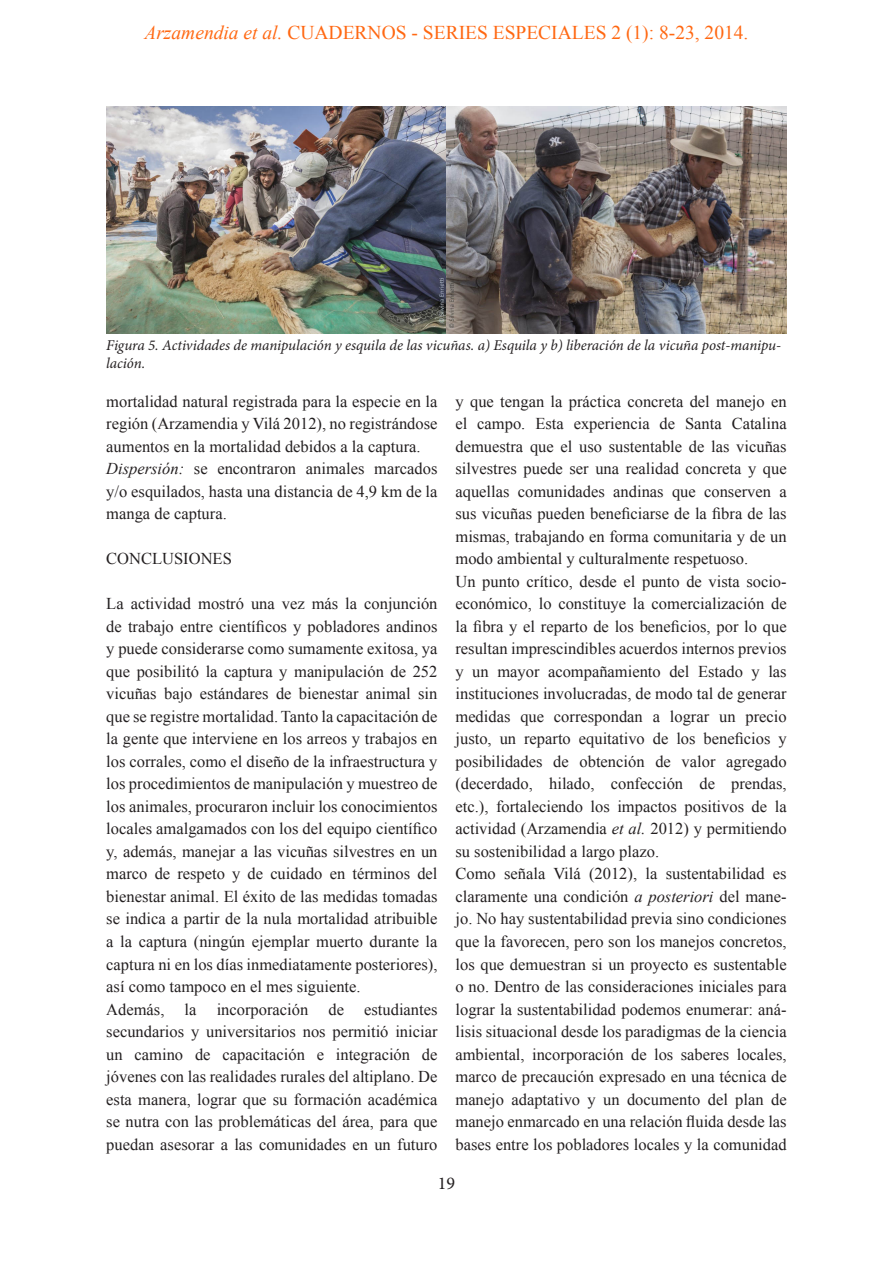
<style>
.page{position:relative;width:893px;height:1263px;background:#fff}
.page>*{position:absolute;margin:0;border:0;box-sizing:border-box;transform-origin:0 0}
.t1{font:19.5px "Times New Roman";color:#ff6812}
.t2{font:18px "Minion Pro";color:#231f20}
.Default{font:16.5px/22.5px "Times New Roman";color:#231f20;text-align:justify}
.t3{font:italic 15px/18px "Minion Pro";letter-spacing:-.005em;color:#231f20}
.s1{font-style:italic}
</style>
<div class="page">
<img style="left:106px;top:106px;width:681px;height:227px">
<p class="t1" style="left:144px;top:19px;width:605px"><span class="s1">Arzamendia et al.</span> CUADERNOS - SERIES ESPECIALES 2 (1): 8-23, 2014.</p>
<p class="t3" style="left:106px;top:336px;width:676px">Figura 5. Actividades de manipulación y esquila de las vicuñas. a) Esquila y b) liberación de la vicuña post-manipu&shy;lación.</p>
<p class="Default" style="left:106px;top:390px;width:333px">mortalidad natural registrada para la especie en la región (Arzamendia y Vilá 2012), no registrándose aumentos en la mortalidad debidos a la captura.</p>
<p class="Default" style="left:106px;top:457px;width:333px"><span class="s1">Dispersión:</span> se encontraron animales marcados y/o esquilados, hasta una distancia de 4,9 km de la manga de captura.</p>
<p class="Default" style="left:106px;top:547px;width:127px">CONCLUSIONES</p>
<p class="Default" style="left:106px;top:592px;width:333px">La actividad mostró una vez más la conjunción de trabajo entre científicos y pobladores andinos y puede considerarse como sumamente exitosa, ya que posibilitó la captura y manipulación de 252 vicuñas bajo estándares de bienestar animal sin que se registre mortalidad. Tanto la capacitación de la gente que interviene en los arreos y trabajos en los corrales, como el diseño de la infraestructura y los procedimientos de manipulación y muestreo de los animales, procuraron incluir los conocimientos locales amalgamados con los del equipo científico y, además, manejar a las vicuñas silvestres en un marco de respeto y de cuidado en términos del bienestar animal. El éxito de las medidas tomadas se indica a partir de la nula mortalidad atribuible a la captura (ningún ejemplar muerto durante la captura ni en los días inmediatamente posteriores), así como tampoco en el mes siguiente.</p>
<p class="Default" style="left:106px;top:997px;width:333px">Además, la incorporación de estudiantes secundarios y universitarios nos permitió iniciar un camino de capacitación e integración de jóvenes con las realidades rurales del altiplano. De esta manera, lograr que su formación académica se nutra con las problemáticas del área, para que puedan asesorar a las comunidades en un futuro</p>
<p class="Default" style="left:455px;top:390px;width:333px">y que tengan la práctica concreta del manejo en el campo. Esta experiencia de Santa Catalina demuestra que el uso sustentable de las vicuñas silvestres puede ser una realidad concreta y que aquellas comunidades andinas que conserven a sus vicuñas pueden beneficiarse de la fibra de las mismas, trabajando en forma comunitaria y de un modo ambiental y culturalmente respetuoso.</p>
<p class="Default" style="left:455px;top:570px;width:333px">Un punto crítico, desde el punto de vista socio&shy;económico, lo constituye la comercialización de la fibra y el reparto de los beneficios, por lo que resultan imprescindibles acuerdos internos previos y un mayor acompañamiento del Estado y las instituciones involucradas, de modo tal de generar medidas que correspondan a lograr un precio justo, un reparto equitativo de los beneficios y posibilidades de obtención de valor agregado (decerdado, hilado, confección de prendas, etc.), fortaleciendo los impactos positivos de la actividad (Arzamendia <span class="s1">et al.</span> 2012) y permitiendo su sostenibilidad a largo plazo.</p>
<p class="Default" style="left:455px;top:862px;width:333px">Como señala Vilá (2012), la sustentabilidad es claramente una condición <span class="s1">a posteriori</span> del mane&shy;jo. No hay sustentabilidad previa sino condiciones que la favorecen, pero son los manejos concretos, los que demuestran si un proyecto es sustentable o no. Dentro de las consideraciones iniciales para lograr la sustentabilidad podemos enumerar: aná&shy;lisis situacional desde los paradigmas de la ciencia ambiental, incorporación de los saberes locales, marco de precaución expresado en una técnica de manejo adaptativo y un documento del plan de manejo enmarcado en una relación fluida desde las bases entre los pobladores locales y la comunidad</p>
<p class="t2" style="left:438px;top:1171px;width:19px">19</p>
</div>
